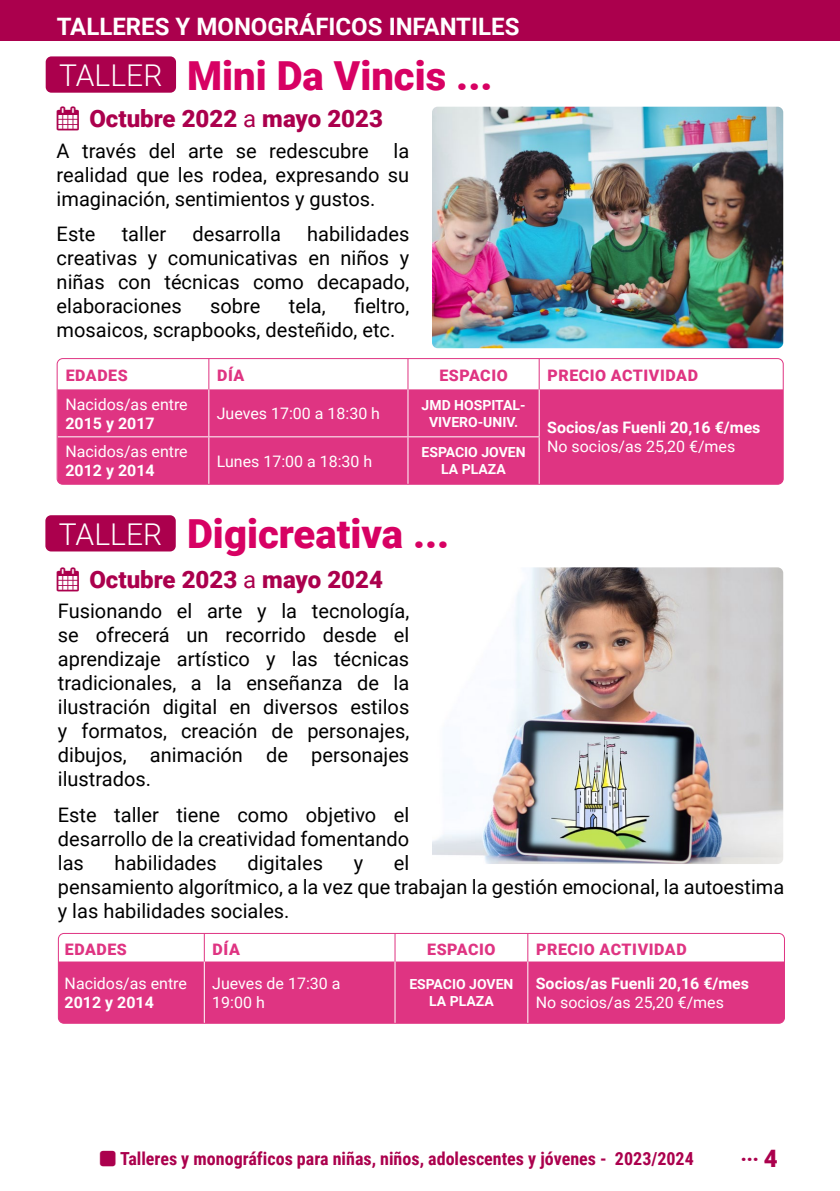
<style>
.page{position:relative;width:840px;height:1191px;background:#fff}
.page>*{position:absolute;margin:0;border:0;box-sizing:border-box;transform-origin:0 0}
.t1{font:900 40px "Roboto";color:#d70163}
.t2{font:900 24px "Roboto";color:#ab004d}
.t3{font:700 24px "Roboto";color:#fff}
.t4{font:20px/24px "Roboto";color:#000;text-align:justify}
.t5{font:900 20px "Roboto";color:#ab004d}
.t6{font:700 18px "Roboto Condensed";color:#ab004d}
.t7{font:15.8px/19px "Roboto";color:#fff}
.t8{font:700 15.8px "Roboto";color:#fff}
.t9{font:900 15.8px "Roboto";letter-spacing:.035em;color:#df3482}
.t10{font:700 13.8px/16.6px "Roboto";color:#fff;text-align:center}
.s1{font-weight:300;font-size:30px;color:#fff}
.s2{font-weight:400}
.s3{font-size:24px}
</style>
<div class="page">
<div style="left:0;top:0;width:839px;height:41px;background:#ab004d"></div>
<div style="left:46px;top:56px;width:130px;height:37px;background:#ab004d;border-radius:6px"></div>
<img style="left:432px;top:107px;width:350px;height:241px">
<svg style="left:57px;top:358px;width:725px;height:31px"></svg>
<div style="left:57px;top:389px;width:725px;height:95px;background:#df3482"></div>
<hr style="left:208px;top:389px;width:1px;height:47px;background:#fff">
<hr style="left:208px;top:437px;width:1px;height:47px;background:#fff">
<hr style="left:407px;top:389px;width:1px;height:47px;background:#fff">
<hr style="left:538px;top:389px;width:1px;height:47px;background:#fff">
<hr style="left:407px;top:437px;width:1px;height:47px;background:#fff">
<hr style="left:538px;top:437px;width:1px;height:47px;background:#fff">
<hr style="left:208px;top:358px;width:1px;height:31px;background:#df3482">
<hr style="left:407px;top:358px;width:1px;height:31px;background:#df3482">
<hr style="left:538px;top:358px;width:1px;height:31px;background:#df3482">
<hr style="left:57px;top:436px;width:152px;height:1px;background:#fff">
<hr style="left:209px;top:436px;width:199px;height:1px;background:#fff">
<hr style="left:408px;top:436px;width:131px;height:1px;background:#fff">
<div style="left:57px;top:358px;width:726px;height:127px;border:1px solid #df3482;border-radius:6px"></div>
<div style="left:45px;top:515px;width:131px;height:36px;background:#ab004d;border-radius:6px"></div>
<img style="left:432px;top:567px;width:350px;height:297px">
<div style="left:58px;top:961px;width:726px;height:62px;background:#df3482"></div>
<hr style="left:204px;top:961px;width:1px;height:62px;background:#fff">
<hr style="left:394px;top:961px;width:1px;height:62px;background:#fff">
<hr style="left:527px;top:961px;width:1px;height:62px;background:#fff">
<svg style="left:58px;top:933px;width:726px;height:28px"></svg>
<div style="left:58px;top:933px;width:726px;height:90px;border:1px solid #df3482;border-radius:6px"></div>
<p class="t3" style="left:57px;top:10px;width:464px">TALLERES Y MONOGRÁFICOS INFANTILES</p>
<h1 class="t1" style="left:59px;top:47px;width:434px"><span class="s1">TALLER</span> Mini Da Vincis ...</h1>
<p class="t2" style="left:57px;top:102px;width:327px">▲ Octubre 2022 <span class="s2">a</span> mayo 2023</p>
<p class="t4" style="left:57px;top:138px;width:354px">A través del arte se redescubre la realidad que les rodea, expresando su imaginación, sentimientos y gustos.</p>
<p class="t4" style="left:57px;top:221px;width:40px">Este</p>
<p class="t4" style="left:122px;top:221px;width:46px">taller</p>
<p class="t4" style="left:192px;top:221px;width:90px">desarrolla</p>
<p class="t4" style="left:57px;top:221px;width:354px;text-indent:250px">habilidades creativas y comunicativas en niños y niñas con técnicas como decapado, elaboraciones</p>
<p class="t4" style="left:57px;top:293px;width:354px;text-indent:297px">fieltro, mosaicos, scrapbooks, desteñido, etc.</p>
<p class="t9" style="left:66px;top:364px;width:64px">EDADES</p>
<p class="t9" style="left:217px;top:364px;width:29px">DÍA</p>
<p class="t9" style="left:439px;top:364px;width:70px">ESPACIO</p>
<p class="t9" style="left:547px;top:364px;width:152px">PRECIO ACTIVIDAD</p>
<p class="t7" style="left:65px;top:394px;width:124px">Nacidos/as entre</p>
<p class="t8" style="left:65px;top:412px;width:91px">2015 y 2017</p>
<p class="t4" style="left:210px;top:293px;width:52px">sobre</p>
<p class="t4" style="left:289px;top:293px;width:38px">tela,</p>
<p class="t7" style="left:217px;top:403px;width:165px">Jueves 17:00 a 18:30 h</p>
<p class="t10" style="left:421px;top:396px;width:105px">JMD HOSPITAL-<br>VIVERO-UNIV.</p>
<p class="t8" style="left:547px;top:416px;width:215px">Socios/as Fuenli 20,16 €/mes</p>
<p class="t7" style="left:65px;top:441px;width:124px">Nacidos/as entre</p>
<p class="t7" style="left:547px;top:436px;width:189px">No socios/as 25,20 €/mes</p>
<p class="t8" style="left:65px;top:459px;width:91px">2012 y 2014</p>
<p class="t7" style="left:217px;top:451px;width:157px">Lunes 17:00 a 18:30 h</p>
<p class="t10" style="left:421px;top:444px;width:105px">ESPACIO JOVEN<br>LA PLAZA</p>
<h1 class="t1" style="left:59px;top:506px;width:392px"><span class="s1">TALLER</span> Digicreativa ...</h1>
<p class="t2" style="left:57px;top:562px;width:327px">▲ Octubre 2023 <span class="s2">a</span> mayo 2024</p>
<p class="t4" style="left:58px;top:598px;width:353px">Fusionando el arte y la tecnología, se ofrecerá un recorrido desde el aprendizaje artístico y las técnicas tradicionales, a la enseñanza de la ilustración digital en diversos estilos y formatos, creación de personajes, dibujos, animación de personajes ilustrados.</p>
<p class="t4" style="left:58px;top:801px;width:353px">Este taller tiene como objetivo el desarrollo de la creatividad fomentando las</p>
<p class="t4" style="left:58px;top:849px;width:727px;text-align:left;text-indent:336px">el<br>pensamiento algorítmico, a la vez que trabajan la gestión emocional, la autoestima y las habilidades sociales.</p>
<p class="t9" style="left:65px;top:938px;width:64px">EDADES</p>
<p class="t9" style="left:212px;top:938px;width:29px">DÍA</p>
<p class="t9" style="left:427px;top:938px;width:70px">ESPACIO</p>
<p class="t9" style="left:536px;top:938px;width:152px">PRECIO ACTIVIDAD</p>
<p class="t7" style="left:65px;top:973px;width:124px">Nacidos/as entre</p>
<p class="t8" style="left:65px;top:991px;width:91px">2012 y 2014</p>
<p class="t4" style="left:115px;top:849px;width:104px">habilidades</p>
<p class="t4" style="left:247px;top:849px;width:77px">digitales</p>
<p class="t4" style="left:353px;top:849px;width:11px">y</p>
<p class="t7" style="left:212px;top:973px;width:130px">Jueves de 17:30 a<br>19:00 h</p>
<p class="t10" style="left:409px;top:975px;width:105px">ESPACIO JOVEN<br>LA PLAZA</p>
<p class="t8" style="left:535px;top:972px;width:215px">Socios/as Fuenli 20,16 €/mes</p>
<p class="t7" style="left:535px;top:992px;width:189px">No socios/as 25,20 €/mes</p>
<p class="t6" style="left:120px;top:1146px;width:575px">Talleres y monográficos para niñas, niños, adolescentes y jóvenes - 2023/2024</p>
<p class="t5" style="left:740px;top:1139px;width:39px">... <span class="s3">4</span></p>
</div>
